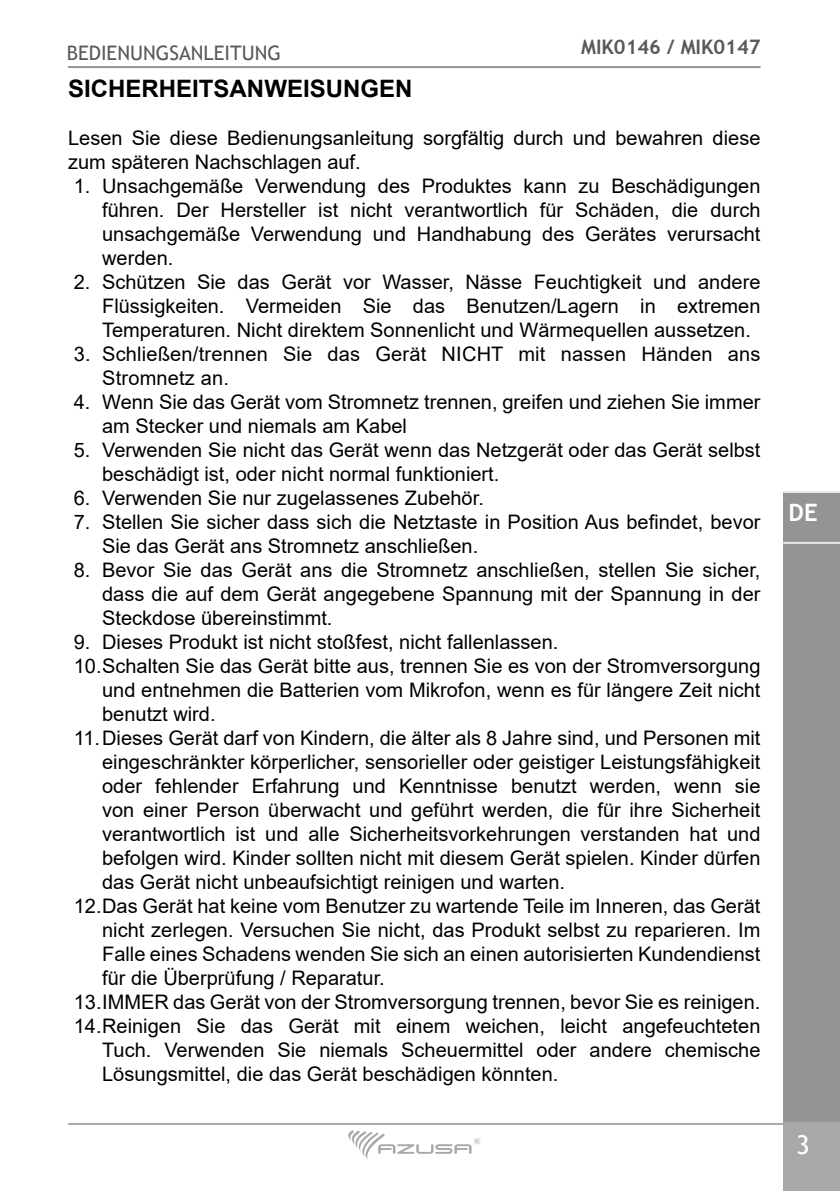
<style>
.page{position:relative;width:840px;height:1191px;background:#fff}
.page>*{position:absolute;margin:0;border:0;box-sizing:border-box;transform-origin:0 0}
.t1{font:26px "Trebuchet MS";color:#fff}
.t2{font:700 24px "Arial";color:#000}
.t3{font:700 24px "Trebuchet MS";color:#fff}
.t4{font:20px/24px "Arial";color:#000}
.t5{font:20px "Trebuchet MS";color:#59595b}
.t6{font:700 20px "Trebuchet MS";color:#59595b}
</style>
<div class="page">
<div style="left:782px;top:492px;width:57px;height:699px;background:#929496"></div>
<div style="left:782px;top:1123px;width:57px;height:68px;background:#a6a8aa"></div>
<hr style="left:68px;top:66px;width:692px;height:2px;background:#929496">
<hr style="left:68px;top:1123px;width:730px;height:2px;background:#a6a8aa">
<svg style="left:348px;top:1130px;width:132px;height:30px"></svg>
<hr style="left:782px;top:491px;width:57px;height:2px;background:#e6e7e7">
<hr style="left:782px;top:542px;width:57px;height:2px;background:#e6e7e7">
<p class="t5" style="left:67px;top:40px;width:216px">BEDIENUNGSANLEITUNG</p>
<p class="t6" style="left:580px;top:35px;width:181px">MIK0146 / MIK0147</p>
<p class="t2" style="left:68px;top:71px;width:346px">SICHERHEITSANWEISUNGEN</p>
<p class="t4" style="left:68px;top:126px;width:693px">Lesen Sie diese Bedienungsanleitung sorgfältig durch und bewahren diese zum späteren Nachschlagen auf.</p>
<p class="t4" style="left:102px;top:174px;width:659px;text-align:justify;text-indent:-28px">1. Unsachgemäße Verwendung des Produktes kann zu Beschädigungen führen. Der Hersteller ist nicht verantwortlich für Schäden, die durch unsachgemäße Verwendung und Handhabung des Gerätes verursacht werden.</p>
<p class="t4" style="left:102px;top:270px;width:659px;text-align:justify;text-indent:-28px">2. Schützen Sie das Gerät vor Wasser, Nässe Feuchtigkeit und andere Flüssigkeiten. Vermeiden Sie das Benutzen/Lagern in extremen Temperaturen. Nicht direktem Sonnenlicht und Wärmequellen aussetzen.</p>
<p class="t4" style="left:102px;top:342px;width:659px;text-indent:-28px">3. Schließen/trennen Sie das Gerät NICHT mit nassen Händen ans<br>Stromnetz an.</p>
<p class="t4" style="left:102px;top:390px;width:659px;text-indent:-28px">4. Wenn Sie das Gerät vom Stromnetz trennen, greifen und ziehen Sie immer am Stecker und niemals am Kabel</p>
<p class="t4" style="left:102px;top:438px;width:659px;text-indent:-28px">5. Verwenden Sie nicht das Gerät wenn das Netzgerät oder das Gerät selbst beschädigt ist, oder nicht normal funktioniert.</p>
<p class="t4" style="left:74px;top:486px;width:411px">6. Verwenden Sie nur zugelassenes Zubehör.</p>
<p class="t4" style="left:102px;top:510px;width:659px;text-indent:-28px">7. Stellen Sie sicher dass sich die Netztaste in Position Aus befindet, bevor<br>Sie das Gerät ans Stromnetz anschließen.</p>
<p class="t4" style="left:102px;top:558px;width:659px;text-align:justify;text-indent:-28px">8. Bevor Sie das Gerät ans die Stromnetz anschließen, stellen Sie sicher, dass die auf dem Gerät angegebene Spannung mit der Spannung in der Steckdose übereinstimmt.</p>
<p class="t4" style="left:74px;top:630px;width:486px">9. Dieses Produkt ist nicht stoßfest, nicht fallenlassen.</p>
<p class="t4" style="left:74px;top:654px;width:687px">10.Schalten Sie das Gerät bitte aus, trennen Sie es von der Stromversorgung</p>
<p class="t4" style="left:102px;top:678px;width:659px">und entnehmen die Batterien vom Mikrofon, wenn es für längere Zeit nicht</p>
<p class="t4" style="left:102px;top:702px;width:115px">benutzt wird.</p>
<p class="t4" style="left:74px;top:726px;width:687px">11.Dieses Gerät darf von Kindern, die älter als 8 Jahre sind, und Personen mit</p>
<p class="t4" style="left:102px;top:750px;width:659px">eingeschränkter körperlicher, sensorieller oder geistiger Leistungsfähigkeit</p>
<p class="t4" style="left:102px;top:774px;width:659px">oder fehlender Erfahrung und Kenntnisse benutzt werden, wenn sie</p>
<p class="t4" style="left:102px;top:798px;width:659px">von einer Person überwacht und geführt werden, die für ihre Sicherheit</p>
<p class="t4" style="left:102px;top:822px;width:659px">verantwortlich ist und alle Sicherheitsvorkehrungen verstanden hat und</p>
<p class="t4" style="left:102px;top:846px;width:659px">befolgen wird. Kinder sollten nicht mit diesem Gerät spielen. Kinder dürfen</p>
<p class="t4" style="left:102px;top:870px;width:464px">das Gerät nicht unbeaufsichtigt reinigen und warten.</p>
<p class="t4" style="left:74px;top:894px;width:687px">12.Das Gerät hat keine vom Benutzer zu wartende Teile im Inneren, das Gerät</p>
<p class="t4" style="left:102px;top:918px;width:659px">nicht zerlegen. Versuchen Sie nicht, das Produkt selbst zu reparieren. Im</p>
<p class="t4" style="left:102px;top:942px;width:659px">Falle eines Schadens wenden Sie sich an einen autorisierten Kundendienst</p>
<p class="t4" style="left:102px;top:966px;width:284px">für die Überprüfung / Reparatur.</p>
<p class="t4" style="left:74px;top:990px;width:687px">13.IMMER das Gerät von der Stromversorgung trennen, bevor Sie es reinigen.</p>
<p class="t4" style="left:74px;top:1014px;width:687px">14.Reinigen Sie das Gerät mit einem weichen, leicht angefeuchteten</p>
<p class="t4" style="left:102px;top:1038px;width:659px">Tuch. Verwenden Sie niemals Scheuermittel oder andere chemische</p>
<p class="t4" style="left:102px;top:1062px;width:457px">Lösungsmittel, die das Gerät beschädigen könnten.</p>
<p class="t3" style="left:788px;top:498px;width:31px">DE</p>
<h1 class="t1" style="left:795px;top:1128px;width:15px">3</h1>
</div>
